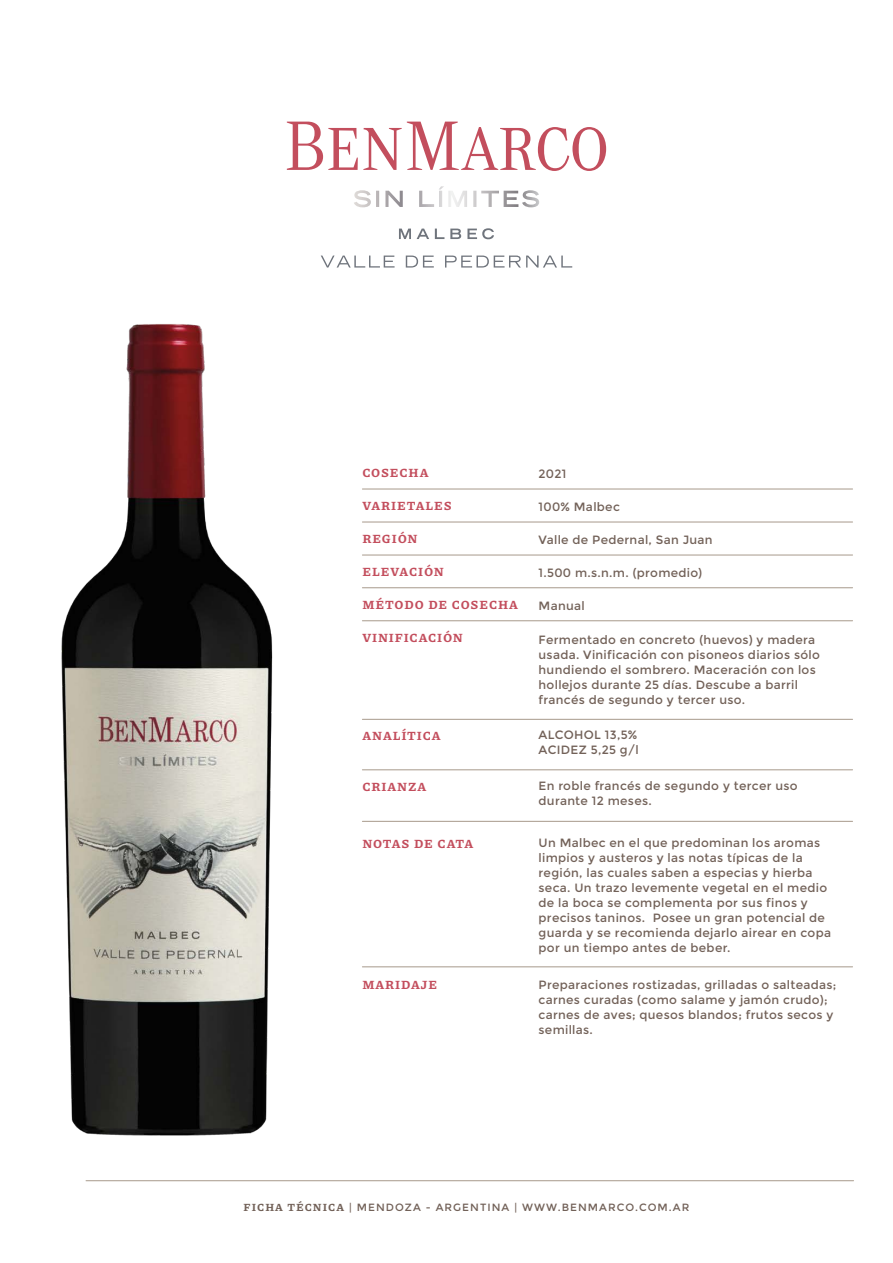
<style>
.page{position:relative;width:893px;height:1263px;background:#fff}
.page>*{position:absolute;margin:0;border:0;box-sizing:border-box;transform-origin:0 0}
.t1{font:12px/15px "Montserrat";letter-spacing:.025em;color:#726158}
.t2{font:900 12px "Piazzolla 8 pt";letter-spacing:.07em;color:#c34e5d}
.t3{font:10.5px "Montserrat";letter-spacing:.1em;color:#726158}
.s1{font-family:"Piazzolla 8 pt";font-weight:900}
</style>
<div class="page">
<svg style="left:287px;top:122px;width:319px;height:49px"></svg>
<svg style="left:354px;top:186px;width:185px;height:21px"></svg>
<hr style="left:86px;top:1180px;width:768px;height:1px;background:#a7998b">
<hr style="left:362px;top:489px;width:491px;height:1px;background:#a7998b">
<hr style="left:362px;top:522px;width:491px;height:1px;background:#a7998b">
<hr style="left:362px;top:555px;width:491px;height:1px;background:#a7998b">
<hr style="left:362px;top:587px;width:491px;height:1px;background:#a7998b">
<hr style="left:362px;top:620px;width:491px;height:1px;background:#a7998b">
<hr style="left:362px;top:821px;width:491px;height:1px;background:#a7998b">
<hr style="left:362px;top:966px;width:491px;height:1px;background:#a7998b">
<hr style="left:362px;top:719px;width:491px;height:1px;background:#a7998b">
<hr style="left:362px;top:769px;width:491px;height:1px;background:#a7998b">
<img style="left:61px;top:324px;width:212px;height:812px">
<svg style="left:399px;top:229px;width:12px;height:10px"></svg>
<svg style="left:417px;top:229px;width:12px;height:10px"></svg>
<svg style="left:435px;top:229px;width:9px;height:10px"></svg>
<svg style="left:450px;top:229px;width:11px;height:10px"></svg>
<svg style="left:467px;top:228px;width:27px;height:11px"></svg>
<svg style="left:321px;top:256px;width:74px;height:12px"></svg>
<svg style="left:406px;top:256px;width:28px;height:12px"></svg>
<svg style="left:445px;top:256px;width:127px;height:12px"></svg>
<p class="t2" style="left:362px;top:466px;width:68px">COSECHA</p>
<p class="t2" style="left:362px;top:499px;width:91px">VARIETALES</p>
<p class="t2" style="left:362px;top:532px;width:57px">REGIÓN</p>
<p class="t2" style="left:362px;top:565px;width:83px">ELEVACIÓN</p>
<p class="t2" style="left:362px;top:598px;width:157px">MÉTODO DE COSECHA</p>
<p class="t2" style="left:362px;top:631px;width:102px">VINIFICACIÓN</p>
<p class="t1" style="left:539px;top:466px;width:29px">2021</p>
<p class="t1" style="left:539px;top:499px;width:83px">100% Malbec</p>
<p class="t1" style="left:539px;top:533px;width:176px">Valle de Pedernal, San Juan</p>
<p class="t1" style="left:539px;top:565px;width:165px">1.500 m.s.n.m. (promedio)</p>
<p class="t1" style="left:539px;top:598px;width:48px">Manual</p>
<p class="t1" style="left:539px;top:633px;width:283px">Fermentado en concreto (huevos) y madera usada. Vinificación con pisoneos diarios sólo hundiendo el sombrero. Maceración con los hollejos durante 25 días. Descube a barril francés de segundo y tercer uso.</p>
<p class="t2" style="left:362px;top:728px;width:80px">ANALÍTICA</p>
<p class="t1" style="left:539px;top:728px;width:102px">ALCOHOL 13,5%<br>ACIDEZ 5,25 g/l</p>
<p class="t2" style="left:362px;top:779px;width:66px">CRIANZA</p>
<p class="t1" style="left:539px;top:779px;width:261px">En roble francés de segundo y tercer uso durante 12 meses.</p>
<p class="t2" style="left:362px;top:836px;width:112px">NOTAS DE CATA</p>
<p class="t1" style="left:539px;top:835px;width:294px">Un Malbec en el que predominan los aromas limpios y austeros y las notas típicas de la región, las cuales saben a especias y hierba seca. Un trazo levemente vegetal en el medio de la boca se complementa por sus finos y precisos taninos. Posee un gran potencial de guarda y se recomienda dejarlo airear en copa por un tiempo antes de beber.</p>
<p class="t2" style="left:362px;top:978px;width:76px">MARIDAJE</p>
<p class="t1" style="left:539px;top:977px;width:299px">Preparaciones rostizadas, grilladas o salteadas; carnes curadas (como salame y jamón crudo); carnes de aves; quesos blandos; frutos secos y semillas.</p>
<p class="t3" style="left:244px;top:1201px;width:447px"><span class="s1">FICHA TÉCNICA</span> | MENDOZA - ARGENTINA | WWW.BENMARCO.COM.AR</p>
</div>
